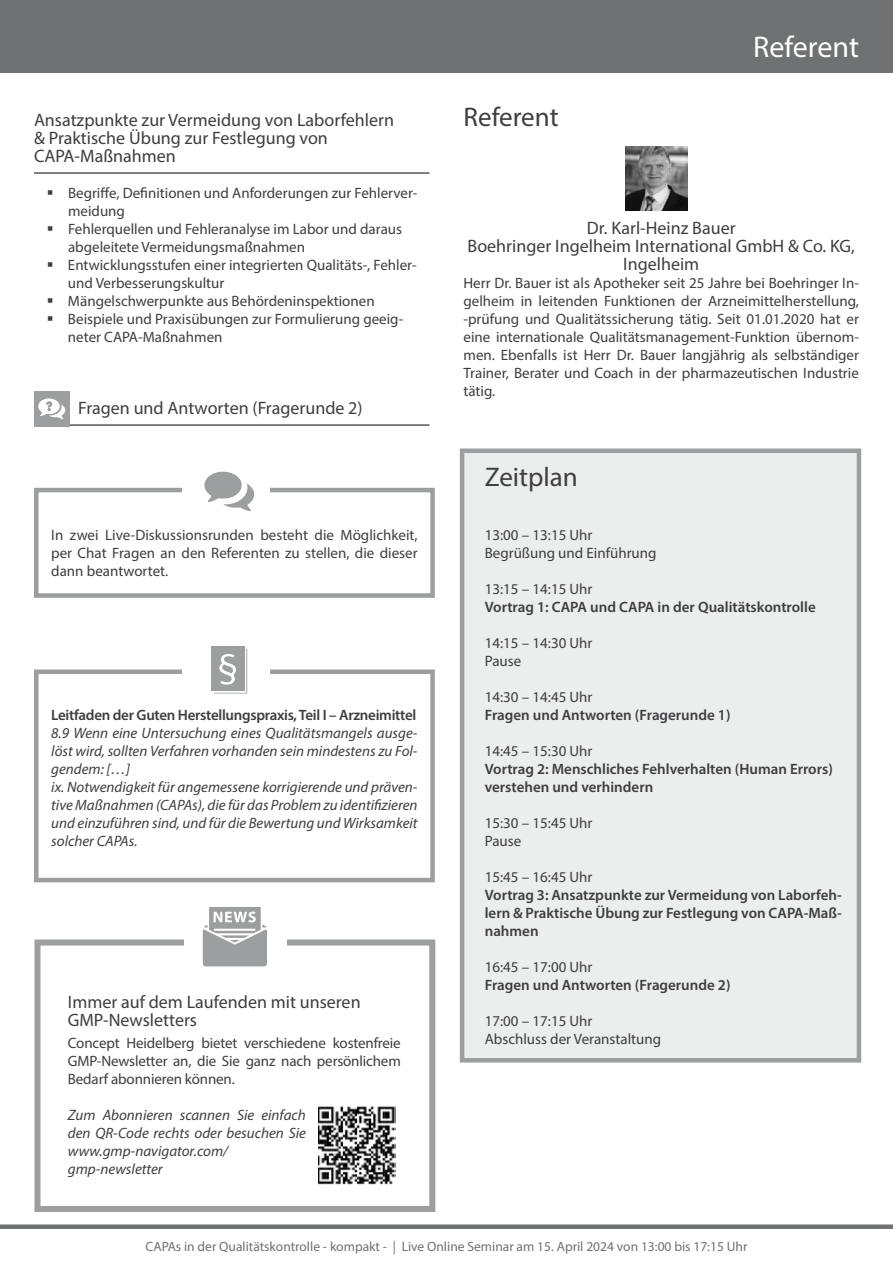
<style>
.page{position:relative;width:893px;height:1263px;background:#fff}
.page>*{position:absolute;margin:0;border:0;box-sizing:border-box;transform-origin:0 0}
.t1{font:30px "Myriad Pro";color:#fff}
.t2{font:27px "Myriad Pro";color:#3e3d40}
.t3{font:18px/18px "Myriad Pro";color:#3e3d40}
.t4{font:15px/18px "Myriad Pro";color:#3e3d40}
.t5{font:italic 15px/18px "Myriad Pro";color:#3e3d40}
.t6{font:600 15px/18px "Myriad Pro";color:#3e3d40}
.t7{font:600 15px "Myriad Pro";letter-spacing:-.02em;color:#3e3d40}
.t8{font:13.5px "Myriad Pro";color:#707172}
</style>
<div class="page">
<div style="left:0;top:0;width:893px;height:72px;background:#707172"></div>
<div style="left:0;top:1224px;width:893px;height:5px;background:#707172"></div>
<div style="left:460px;top:448px;width:401px;height:614px;background:#eceded;border:4px solid #9c9e9f"></div>
<hr style="left:34px;top:173px;width:395px;height:1px;background:#000">
<hr style="left:34px;top:425px;width:395px;height:1px;background:#000">
<div style="left:34px;top:391px;width:36px;height:36px;background:#9c9e9f"></div>
<svg style="left:38px;top:398px;width:27px;height:21px"></svg>
<div style="left:34px;top:488px;width:401px;height:110px;border:4px solid #9c9e9f"></div>
<div style="left:183px;top:480px;width:87px;height:22px;background:#fff"></div>
<svg style="left:204px;top:472px;width:50px;height:39px"></svg>
<div style="left:34px;top:669px;width:401px;height:213px;border:4px solid #9c9e9f"></div>
<div style="left:183px;top:661px;width:87px;height:22px;background:#fff"></div>
<div style="left:211px;top:647px;width:33px;height:44px;background:#9c9e9f"></div>
<svg style="left:214px;top:648px;width:33px;height:45px"></svg>
<img style="left:625px;top:146px;width:62px;height:65px">
<div style="left:34px;top:939px;width:401px;height:273px;border:6px solid #9c9e9f"></div>
<div style="left:184px;top:928px;width:103px;height:43px;background:#fff"></div>
<svg style="left:203px;top:907px;width:64px;height:59px"></svg>
<img style="left:319px;top:1106px;width:77px;height:79px">
<p class="t3" style="left:34px;top:111px;width:362px">Ansatzpunkte zur Vermeidung von Laborfehlern &amp; Praktische Übung zur Festlegung von<br>CAPA-Maßnahmen</p>
<p class="t4" style="left:68px;top:184px;width:351px">Begriffe, Definitionen und Anforderungen zur Fehlerver&shy;meidung<br>Fehlerquellen und Fehleranalyse im Labor und daraus abgeleitete Vermeidungsmaßnahmen Entwicklungsstufen einer integrierten Qualitäts-, Fehler&shy;und Verbesserungskultur<br>Mängelschwerpunkte aus Behördeninspektionen Beispiele und Praxisübungen zur Formulierung geeig&shy;neter CAPA-Maßnahmen</p>
<p class="t3" style="left:78px;top:399px;width:286px">Fragen und Antworten (Fragerunde 2)</p>
<p class="t4" style="left:51px;top:526px;width:368px;text-align:justify">In zwei Live-Diskussionsrunden besteht die Möglichkeit, per Chat Fragen an den Referenten zu stellen, die dieser dann beantwortet.</p>
<p class="t7" style="left:51px;top:705px;width:367px">Leitfaden der Guten Herstellungspraxis, Teil I – Arzneimittel</p>
<p class="t5" style="left:51px;top:724px;width:368px">8.9 Wenn eine Untersuchung eines Qualitätsmangels ausge&shy;löst wird, sollten Verfahren vorhanden sein mindestens zu Fol&shy;gendem: […]<br>ix. Notwendigkeit für angemessene korrigierende und präven&shy;tive Maßnahmen (CAPAs), die für das Problem zu identifizieren und einzuführen sind, und für die Bewertung und Wirksamkeit solcher CAPAs.</p>
<p class="t3" style="left:68px;top:993px;width:294px">Immer auf dem Laufenden mit unseren<br>GMP-Newsletters</p>
<p class="t4" style="left:68px;top:1034px;width:334px;text-align:justify">Concept Heidelberg bietet verschiedene kostenfreie GMP-Newsletter an, die Sie ganz nach persönlichem Bedarf abonnieren können.</p>
<p class="t5" style="left:68px;top:1106px;width:240px">Zum Abonnieren scannen Sie einfach den QR-Code rechts oder besuchen Sie www.gmp-navigator.com/ gmp-newsletter</p>
<h2 class="t2" style="left:463px;top:100px;width:97px">Referent</h2>
<h1 class="t1" style="left:753px;top:28px;width:107px">Referent</h1>
<p class="t3" style="left:468px;top:219px;width:389px;text-align:center">Dr. Karl-Heinz Bauer<br>Boehringer Ingelheim International GmbH &amp; Co. KG,<br>Ingelheim</p>
<p class="t4" style="left:463px;top:274px;width:397px;text-align:justify">Herr Dr. Bauer ist als Apotheker seit 25 Jahre bei Boehringer In&shy;gelheim in leitenden Funktionen der Arzneimittelherstellung, -prüfung und Qualitätssicherung tätig. Seit 01.01.2020 hat er eine internationale Qualitätsmanagement-Funktion übernom&shy;men. Ebenfalls ist Herr Dr. Bauer langjährig als selbständiger Trainer, Berater und Coach in der pharmazeutischen Industrie tätig.</p>
<h2 class="t2" style="left:485px;top:460px;width:95px">Zeitplan</h2>
<p class="t4" style="left:485px;top:526px;width:173px">13:00 – 13:15 Uhr<br>Begrüßung und Einführung</p>
<p class="t4" style="left:485px;top:580px;width:109px">13:15 – 14:15 Uhr</p>
<p class="t6" style="left:485px;top:598px;width:332px">Vortrag 1: CAPA und CAPA in der Qualitätskontrolle</p>
<p class="t4" style="left:485px;top:634px;width:109px">14:15 – 14:30 Uhr<br>Pause</p>
<p class="t4" style="left:485px;top:688px;width:109px">14:30 – 14:45 Uhr</p>
<p class="t6" style="left:485px;top:706px;width:247px">Fragen und Antworten (Fragerunde 1)</p>
<p class="t4" style="left:485px;top:742px;width:109px">14:45 – 15:30 Uhr</p>
<p class="t6" style="left:485px;top:760px;width:350px">Vortrag 2: Menschliches Fehlverhalten (Human Errors) verstehen und verhindern</p>
<p class="t4" style="left:485px;top:814px;width:109px">15:30 – 15:45 Uhr<br>Pause</p>
<p class="t4" style="left:485px;top:868px;width:109px">15:45 – 16:45 Uhr</p>
<p class="t6" style="left:485px;top:886px;width:359px;text-align:justify">Vortrag 3: Ansatzpunkte zur Vermeidung von Laborfeh&shy;lern &amp; Praktische Übung zur Festlegung von CAPA-Maß&shy;nahmen</p>
<p class="t4" style="left:485px;top:958px;width:109px">16:45 – 17:00 Uhr</p>
<p class="t6" style="left:485px;top:976px;width:247px">Fragen und Antworten (Fragerunde 2)</p>
<p class="t4" style="left:485px;top:1012px;width:178px">17:00 – 17:15 Uhr<br>Abschluss der Veranstaltung</p>
<p class="t8" style="left:146px;top:1238px;width:603px">CAPAs in der Qualitätskontrolle - kompakt - | Live Online Seminar am 15. April 2024 von 13:00 bis 17:15 Uhr</p>
</div>
